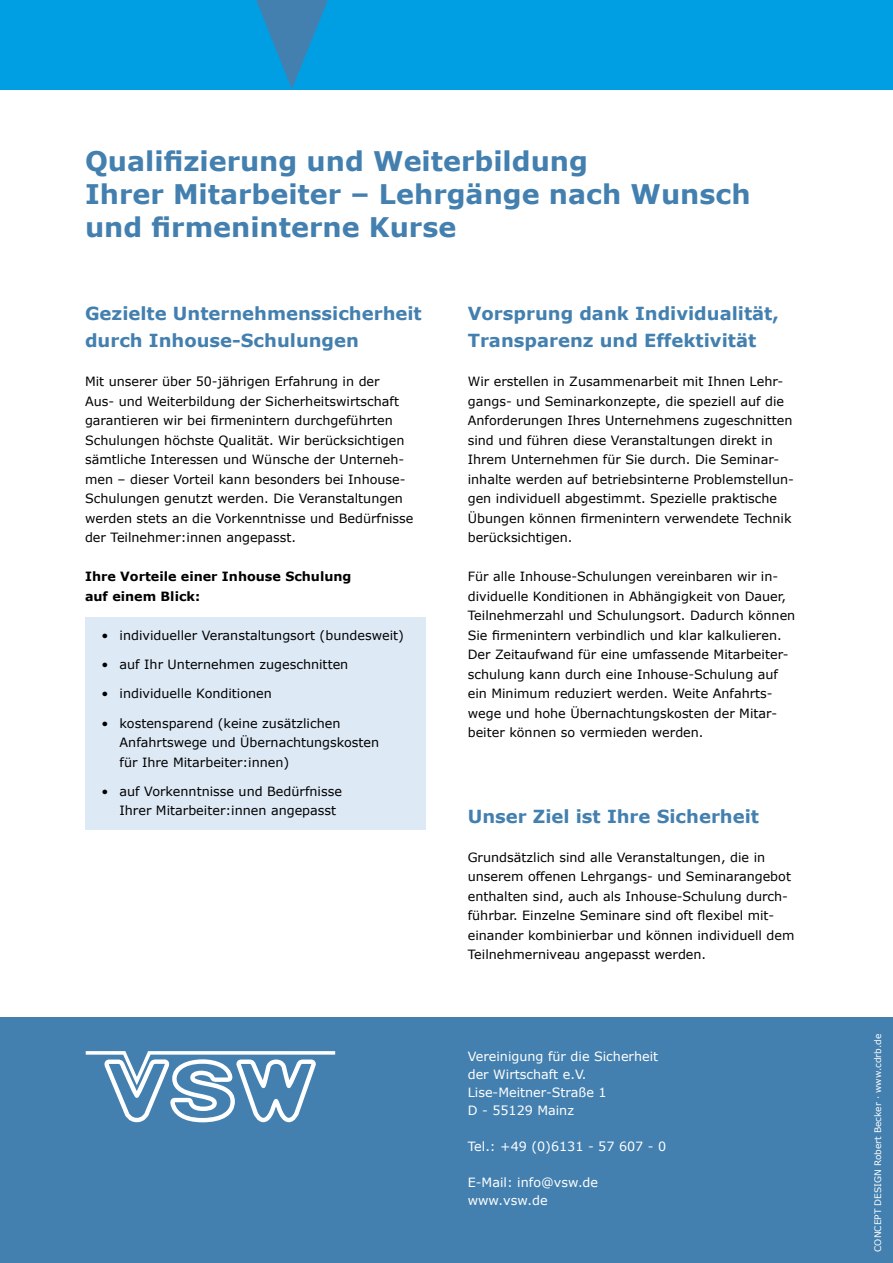
<style>
.page{position:relative;width:893px;height:1263px;background:#fff}
.page>*{position:absolute;margin:0;border:0;box-sizing:border-box;transform-origin:0 0}
.t1{font:700 27px/33px "Verdana";color:#4380af}
.t2{font:700 18px/27px "Verdana";color:#4380af}
.t3{font:12.75px/19.5px "Verdana";color:#000}
.t4{font:12.75px/18px "Verdana";color:#fff}
.t5{font:700 12.75px/19.5px "Verdana";color:#000}
.t6{font:9px "Verdana";color:#fff}
</style>
<div class="page">
<div style="left:85px;top:617px;width:340px;height:213px;background:#dee9f6"></div>
<div style="left:0;top:0;width:893px;height:89px;background:#009fe3"></div>
<svg style="left:256px;top:0;width:72px;height:89px"></svg>
<div style="left:0;top:1017px;width:893px;height:246px;background:#4380af"></div>
<svg style="left:86px;top:1051px;width:249px;height:71px"></svg>
<h1 class="t1" style="left:85px;top:145px;width:667px">Qualifizierung und Weiterbildung<br>Ihrer Mitarbeiter – Lehrgänge nach Wunsch und firmeninterne Kurse</h1>
<h2 class="t2" style="left:85px;top:300px;width:338px">Gezielte Unternehmenssicherheit durch Inhouse-Schulungen</h2>
<p class="t3" style="left:85px;top:372px;width:330px">Mit unserer über 50-jährigen Erfahrung in der<br>Aus- und Weiterbildung der Sicherheitswirtschaft garantieren wir bei firmenintern durchgeführten Schulungen höchste Qualität. Wir berücksichtigen sämtliche Interessen und Wünsche der Unterneh&shy;men – dieser Vorteil kann besonders bei Inhouse-Schulungen genutzt werden. Die Veranstaltungen werden stets an die Vorkenntnisse und Bedürfnisse der Teilnehmer:innen angepasst.</p>
<p class="t5" style="left:85px;top:567px;width:268px">Ihre Vorteile einer Inhouse Schulung auf einem Blick:</p>
<p class="t3" style="left:102px;top:625px;width:304px">• individueller Veranstaltungsort (bundesweit)</p>
<p class="t3" style="left:102px;top:654px;width:248px">• auf Ihr Unternehmen zugeschnitten</p>
<p class="t3" style="left:102px;top:684px;width:172px">• individuelle Konditionen</p>
<p class="t3" style="left:120px;top:713px;width:261px;text-indent:-18px">• kostensparend (keine zusätzlichen<br>Anfahrtswege und Übernachtungskosten für Ihre Mitarbeiter:innen)</p>
<p class="t3" style="left:120px;top:781px;width:224px;text-indent:-18px">• auf Vorkenntnisse und Bedürfnisse<br>Ihrer Mitarbeiter:innen angepasst</p>
<h2 class="t2" style="left:468px;top:300px;width:313px">Vorsprung dank Individualität,<br>Transparenz und Effektivität</h2>
<p class="t3" style="left:468px;top:372px;width:328px">Wir erstellen in Zusammenarbeit mit Ihnen Lehr&shy;gangs- und Seminarkonzepte, die speziell auf die Anforderungen Ihres Unternehmens zugeschnitten sind und führen diese Veranstaltungen direkt in Ihrem Unternehmen für Sie durch. Die Seminar&shy;inhalte werden auf betriebsinterne Problemstellun&shy;gen individuell abgestimmt. Spezielle praktische Übungen können firmenintern verwendete Technik berücksichtigen.</p>
<p class="t3" style="left:468px;top:567px;width:329px">Für alle Inhouse-Schulungen vereinbaren wir in&shy;dividuelle Konditionen in Abhängigkeit von Dauer, Teilnehmerzahl und Schulungsort. Dadurch können Sie firmenintern verbindlich und klar kalkulieren.<br>Der Zeitaufwand für eine umfassende Mitarbeiter&shy;schulung kann durch eine Inhouse-Schulung auf ein Minimum reduziert werden. Weite Anfahrts&shy;wege und hohe Übernachtungskosten der Mitar&shy;beiter können so vermieden werden.</p>
<h2 class="t2" style="left:468px;top:803px;width:293px">Unser Ziel ist Ihre Sicherheit</h2>
<p class="t3" style="left:468px;top:847px;width:328px">Grundsätzlich sind alle Veranstaltungen, die in unserem offenen Lehrgangs- und Seminarangebot enthalten sind, auch als Inhouse-Schulung durch&shy;führbar. Einzelne Seminare sind oft flexibel mit&shy;einander kombinierbar und können individuell dem Teilnehmerniveau angepasst werden.</p>
<p class="t4" style="left:468px;top:1047px;width:192px">Vereinigung für die Sicherheit der Wirtschaft e.V.<br>Lise-Meitner-Straße 1<br>D - 55129 Mainz</p>
<p class="t4" style="left:468px;top:1137px;width:200px">Tel.: +49 (0)6131 - 57 607 - 0</p>
<p class="t4" style="left:468px;top:1173px;width:132px">E-Mail: info@vsw.de www.vsw.de</p>
<p class="t6" style="left:872px;top:1252px;width:219px;rotate:-90deg">CONCEPT DESIGN Robert Becker · www.cdrb.de</p>
</div>
